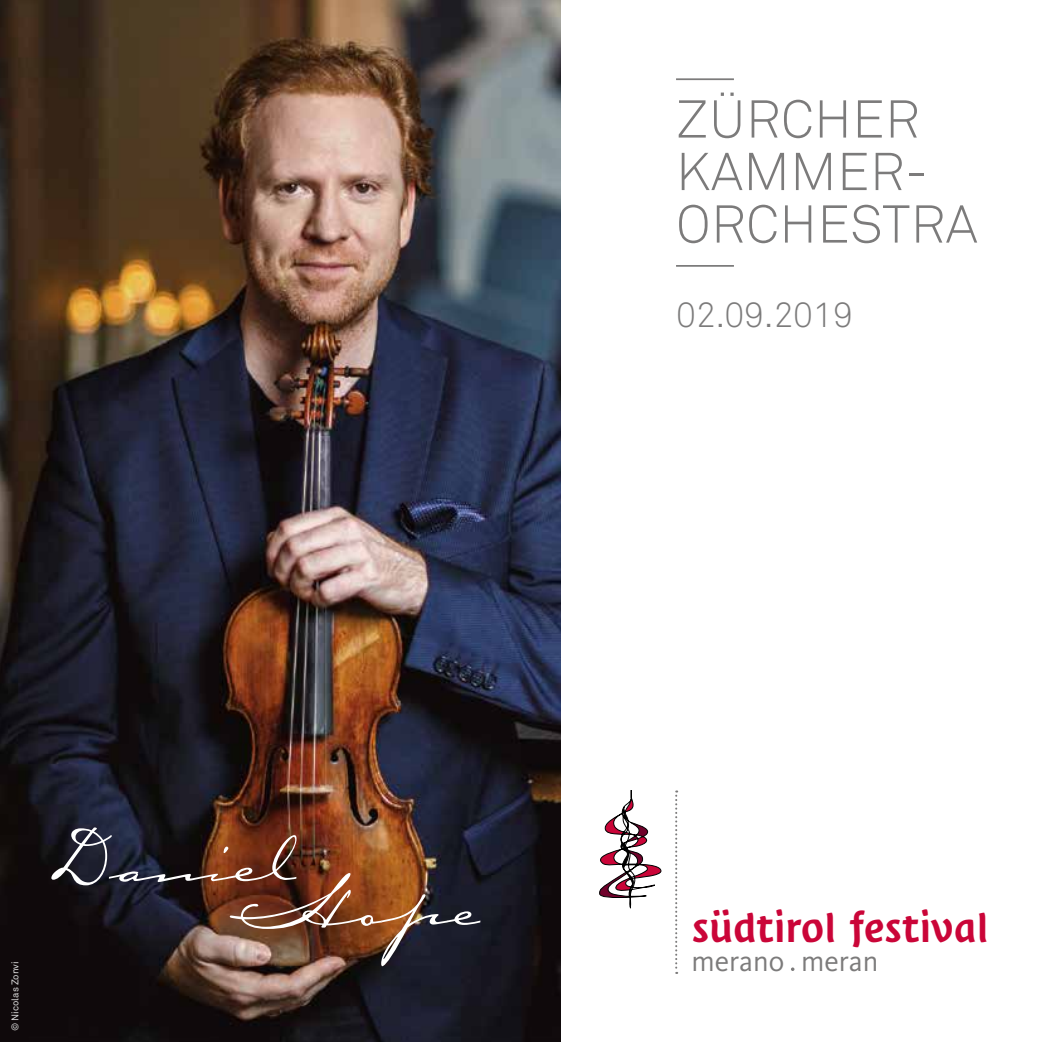
<style>
.page{position:relative;width:1042px;height:1042px;background:#fff}
.page>*{position:absolute;margin:0;border:0;box-sizing:border-box;transform-origin:0 0}
.t1{font:121.8px "Carpenter";color:#fff}
.t2{font:52.5px/52.5px "Akkurat Light Pro";letter-spacing:.01em;color:#7c7b7b}
.t3{font:46.2px "Suedtirol";letter-spacing:-.015em;color:#ca0538}
.t4{font:35px "Akkurat Light Pro";color:#7c7b7b}
.t5{font:29.4px "Kievit";color:#7c7b7b}
.t6{font:9.62px "Akkurat Pro";color:#dadada}
</style>
<div class="page">
<svg style="left:791px;top:967px;width:3px;height:4px"></svg>
<svg style="left:675px;top:790px;width:2px;height:184px"></svg>
<svg style="left:599px;top:790px;width:62px;height:117px"></svg>
<hr style="left:676px;top:78px;width:58px;height:2px;background:#7c7b7b">
<hr style="left:676px;top:265px;width:58px;height:2px;background:#7c7b7b">
<img style="left:0;top:0;width:561px;height:1042px">
<p class="t2" style="left:676px;top:94px;width:303px">ZÜRCHER<br>KAMMER-<br>ORCHESTRA</p>
<p class="t4" style="left:676px;top:294px;width:178px">02.09.2019</p>
<p class="t6" style="left:9px;top:1031px;width:71px;rotate:-90deg">© Nicolas Zonvi</p>
<h1 class="t1" style="left:47px;top:767px;width:434px">Daniel Hope</h1>
<p class="t3" style="left:691px;top:901px;width:299px">südtirol festival</p>
<p class="t5" style="left:691px;top:945px;width:189px">merano meran</p>
</div>
